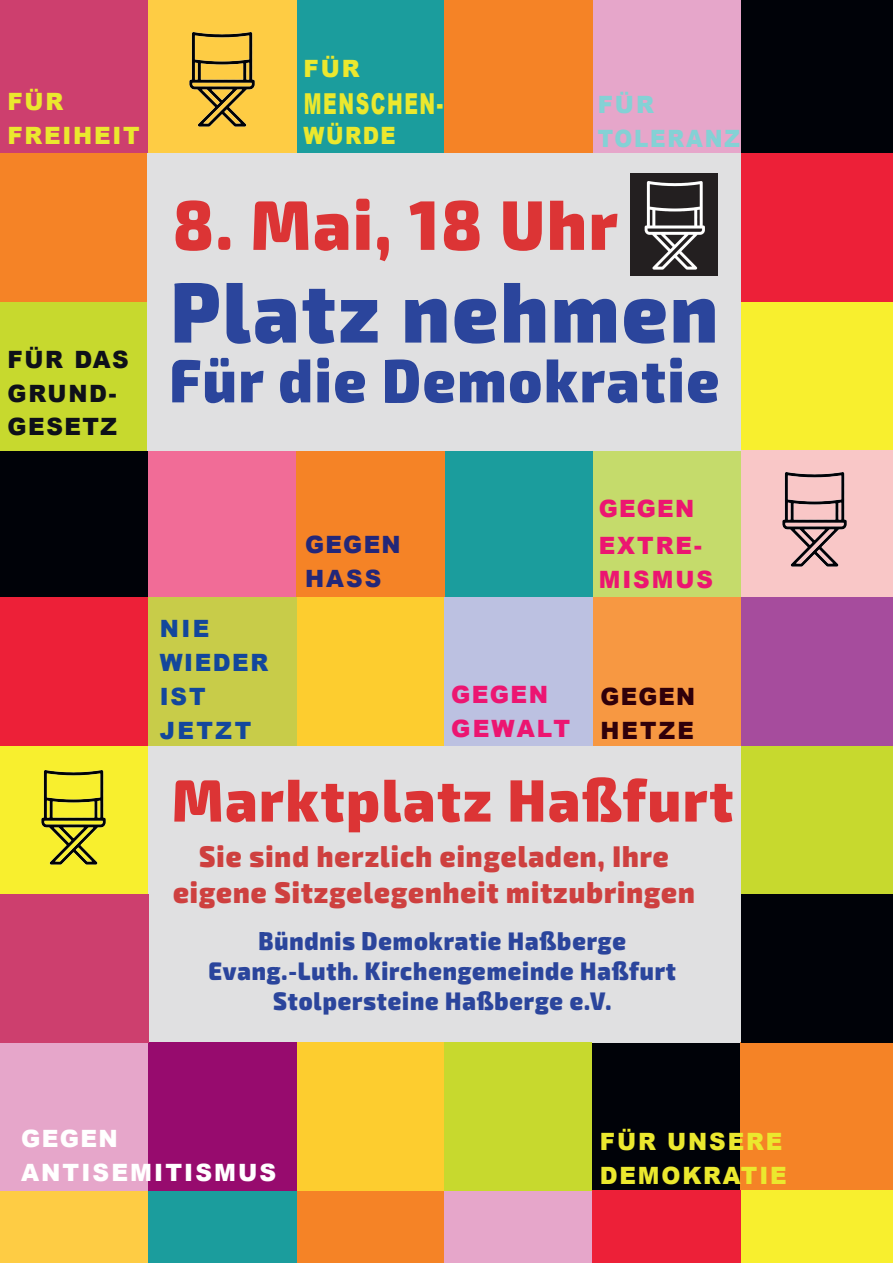
<style>
.page{position:relative;width:893px;height:1263px;background:#fff}
.page>*{position:absolute;margin:0;border:0;box-sizing:border-box;transform-origin:0 0}
.t1{font:900 85.2px "Exo 2";letter-spacing:.04em;color:#2b459c;scale:.9 1}
.t2{font:900 70.2px "Exo 2";letter-spacing:.04em;color:#dc3435;scale:.9 1}
.t3{font:900 61.28px "Exo 2";letter-spacing:.04em;color:#2b459c;scale:.9 1}
.t4{font:900 59.78px "Exo 2";letter-spacing:.04em;color:#dc3435;scale:.9 1}
.t5{font:900 29.85px/35.8px "Exo 2";letter-spacing:.04em;color:#ce403f;text-align:center;scale:.9 1}
.t6{font:900 28.88px "Arial";letter-spacing:.085em;color:#ebe82e;scale:.65 1}
.t7{font:900 25.42px/29.8px "Exo 2";letter-spacing:.04em;color:#2b459c;text-align:center;scale:.9 1}
.t8{font:900 23.85px/33.7px "Arial";letter-spacing:.08em;color:#ebe82e;scale:.96 1}
.t9{font:900 23.85px/33.7px "Arial";letter-spacing:.09em;color:#fff}
.t10{font:900 23.85px/33.8px "Arial";letter-spacing:.065em;color:#0e1019;scale:.96 1}
.t11{font:900 23.85px/36.7px "Arial";letter-spacing:.085em;color:#ec1571;scale:.96 1}
.t12{font:900 23.85px/33.8px "Arial";letter-spacing:.085em;color:#13479c;scale:.96 1}
.t13{font:900 23.85px/33.7px "Arial";letter-spacing:.055em;color:#ec1571}
.t14{font:900 23.85px/33.7px "Arial";letter-spacing:.085em;color:#84d1d5;scale:.96 1}
.t15{font:900 23.85px/33.7px "Arial";letter-spacing:.075em;color:#30000a;scale:.96 1}
.t16{font:900 23.85px/33.8px "Arial";letter-spacing:.055em;color:#232779;scale:.96 1}
.t17{font:900 23.85px "Arial";letter-spacing:.08em;color:#ebe82e;scale:.88 1}
</style>
<div class="page">
<div style="left:592px;top:1042px;width:149px;height:149px;background:#000208"></div>
<div style="left:148px;top:745px;width:593px;height:297px;background:#e0e0e1"></div>
<div style="left:0;top:0;width:148px;height:153px;background:#cd3f6e"></div>
<div style="left:0;top:302px;width:148px;height:148px;background:#c7d92e"></div>
<div style="left:296px;top:0;width:149px;height:153px;background:#1b9d9d"></div>
<div style="left:593px;top:0;width:149px;height:153px;background:#e6a6ca"></div>
<div style="left:148px;top:0;width:148px;height:153px;background:#fecc44"></div>
<div style="left:0;top:1191px;width:148px;height:72px;background:#fecc44"></div>
<div style="left:444px;top:0;width:149px;height:153px;background:#f58326"></div>
<div style="left:297px;top:1191px;width:148px;height:72px;background:#f58326"></div>
<div style="left:741px;top:0;width:152px;height:153px;background:#000208"></div>
<div style="left:741px;top:302px;width:152px;height:148px;background:#f8ef2e"></div>
<div style="left:741px;top:153px;width:152px;height:148px;background:#ed2038"></div>
<div style="left:296px;top:1042px;width:149px;height:149px;background:#fdcd2f"></div>
<div style="left:0;top:1042px;width:148px;height:149px;background:#e6a6ca"></div>
<div style="left:740px;top:1042px;width:153px;height:149px;background:#f58326"></div>
<div style="left:148px;top:1042px;width:149px;height:149px;background:#970b6e"></div>
<div style="left:0;top:153px;width:148px;height:149px;background:#f58326"></div>
<div style="left:593px;top:451px;width:149px;height:148px;background:#c5db6b"></div>
<div style="left:741px;top:451px;width:152px;height:150px;background:#f9c7c7"></div>
<div style="left:741px;top:745px;width:152px;height:149px;background:#c7d92e"></div>
<div style="left:444px;top:1042px;width:148px;height:149px;background:#c7d92e"></div>
<div style="left:444px;top:451px;width:149px;height:148px;background:#1b9d9d"></div>
<div style="left:147px;top:451px;width:149px;height:148px;background:#f16c97"></div>
<div style="left:296px;top:451px;width:148px;height:148px;background:#f58326"></div>
<div style="left:0;top:451px;width:148px;height:148px;background:#000208"></div>
<div style="left:0;top:745px;width:148px;height:149px;background:#f8ef2e"></div>
<div style="left:741px;top:1191px;width:152px;height:72px;background:#f8ef2e"></div>
<div style="left:0;top:597px;width:148px;height:148px;background:#ed2038"></div>
<div style="left:296px;top:597px;width:149px;height:148px;background:#fdcd2f"></div>
<div style="left:593px;top:597px;width:149px;height:148px;background:#f79842"></div>
<div style="left:148px;top:597px;width:148px;height:148px;background:#c8cc49"></div>
<div style="left:444px;top:597px;width:149px;height:148px;background:#bcc1e1"></div>
<div style="left:741px;top:597px;width:152px;height:148px;background:#a64c9d"></div>
<div style="left:147px;top:153px;width:594px;height:297px;background:#e0e0e1"></div>
<img style="left:782px;top:473px;width:64px;height:94px">
<img style="left:42px;top:770px;width:64px;height:94px">
<img style="left:190px;top:32px;width:64px;height:94px">
<div style="left:0;top:894px;width:148px;height:148px;background:#cd3f6e"></div>
<div style="left:741px;top:894px;width:152px;height:148px;background:#000208"></div>
<div style="left:148px;top:1191px;width:149px;height:72px;background:#1b9d9d"></div>
<div style="left:444px;top:1191px;width:149px;height:72px;background:#e6a6ca"></div>
<div style="left:593px;top:1191px;width:148px;height:72px;background:#ed2038"></div>
<div style="left:631px;top:173px;width:87px;height:102px;background:#231f20"></div>
<img style="left:644px;top:182px;width:61px;height:88px">
<p class="t8" style="left:7px;top:84px;width:139px">FÜR<br>FREIHEIT</p>
<p class="t10" style="left:8px;top:342px;width:128px">FÜR DAS<br>GRUND-<br>GESETZ</p>
<p class="t8" style="left:304px;top:50px;width:60px">FÜR</p>
<p class="t6" style="left:304px;top:83px;width:216px">MENSCHEN-</p>
<p class="t17" style="left:304px;top:118px;width:106px">WÜRDE</p>
<p class="t14" style="left:598px;top:87px;width:150px">FÜR<br>TOLERANZ</p>
<h2 class="t2" style="left:173px;top:169px;width:604px">8. Mai, 18 Uhr 30</h2>
<h1 class="t1" style="left:171px;top:244px;width:609px">Platz nehmen</h1>
<h3 class="t3" style="left:169px;top:331px;width:612px">Für die Demokratie</h3>
<p class="t16" style="left:305px;top:527px;width:101px">GEGEN<br>HASS</p>
<p class="t11" style="left:599px;top:489px;width:109px">GEGEN<br>EXTRE-</p>
<p class="t11" style="left:599px;top:560px;width:121px">MISMUS</p>
<p class="t12" style="left:160px;top:611px;width:115px">NIE<br>WIEDER<br>IST<br>JETZT</p>
<h3 class="t4" style="left:172px;top:752px;width:625px">Marktplatz Haßfurt</h3>
<p class="t5" style="left:173px;top:837px;width:581px">Sie sind herzlich eingeladen, Ihre eigene Sitzgelegenheit mitzubringen</p>
<p class="t13" style="left:451px;top:677px;width:120px">GEGEN<br>GEWALT</p>
<p class="t15" style="left:600px;top:679px;width:100px">GEGEN<br>HETZE</p>
<p class="t7" style="left:208px;top:925px;width:521px">Bündnis Demokratie Haßberge<br>Evang.-Luth. Kirchengemeinde Haßfurt<br>Stolpersteine Haßberge e.V.</p>
<p class="t9" style="left:21px;top:1121px;width:257px">GEGEN<br>ANTISEMITISMUS</p>
<p class="t8" style="left:600px;top:1124px;width:196px">FÜR UNSERE<br>DEMOKRATIE</p>
</div>
